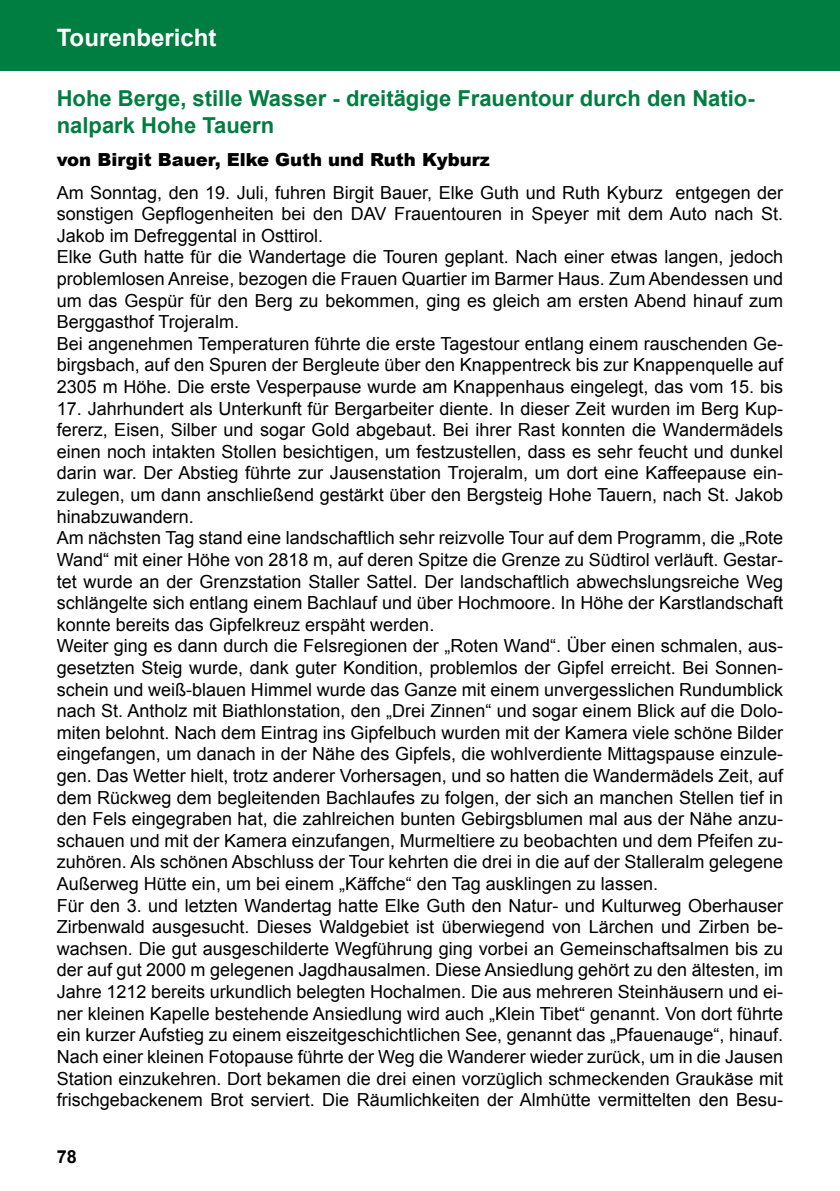
<style>
.page{position:relative;width:840px;height:1191px;background:#fff}
.page>*{position:absolute;margin:0;border:0;box-sizing:border-box;transform-origin:0 0}
.t1{font:700 24px "Arial";color:#fff}
.t2{font:700 22px/26.4px "Arial";color:#007d40}
.t3{font:18px/21.6px "Arial";color:#000}
.t4{font:900 18px "Arial";color:#000}
.t5{font:700 18px "Arial";color:#000}
</style>
<div class="page">
<div style="left:0;top:0;width:839px;height:71px;background:#007d40"></div>
<hr style="left:839px;top:0;width:1px;height:71px;background:#007d40">
<h1 class="t1" style="left:57px;top:22px;width:161px">Tourenbericht</h1>
<p class="t2" style="left:57px;top:86px;width:699px">Hohe Berge, stille Wasser - dreitägige Frauentour durch den Natio&shy;nalpark Hohe Tauern</p>
<p class="t4" style="left:57px;top:146px;width:434px">von Birgit Bauer, Elke Guth und Ruth Kyburz</p>
<p class="t3" style="left:57px;top:182px;width:727px">Am Sonntag, den 19. Juli, fuhren Birgit Bauer, Elke Guth und Ruth Kyburz entgegen der sonstigen Gepflogenheiten bei den DAV Frauentouren in Speyer mit dem Auto nach St.<br>Jakob im Defreggental in Osttirol.<br>Elke Guth hatte für die Wandertage die Touren geplant. Nach einer etwas langen, jedoch problemlosen Anreise, bezogen die Frauen Quartier im Barmer Haus. Zum Abendessen und um das Gespür für den Berg zu bekommen, ging es gleich am ersten Abend hinauf zum Berggasthof Trojeralm.<br>Bei angenehmen Temperaturen führte die erste Tagestour entlang einem rauschenden Ge&shy;birgsbach, auf den Spuren der Bergleute über den Knappentreck bis zur Knappenquelle auf 2305 m Höhe. Die erste Vesperpause wurde am Knappenhaus eingelegt, das vom 15. bis</p>
<p class="t3" style="left:57px;top:398px;width:727px">17. Jahrhundert als Unterkunft für Bergarbeiter diente. In dieser Zeit wurden im Berg Kup&shy;fererz, Eisen, Silber und sogar Gold abgebaut. Bei ihrer Rast konnten die Wandermädels einen noch intakten Stollen besichtigen, um festzustellen, dass es sehr feucht und dunkel darin war. Der Abstieg führte zur Jausenstation Trojeralm, um dort eine Kaffeepause ein&shy;zulegen, um dann anschließend gestärkt über den Bergsteig Hohe Tauern, nach St. Jakob hinabzuwandern.<br>Am nächsten Tag stand eine landschaftlich sehr reizvolle Tour auf dem Programm, die „Rote Wand“ mit einer Höhe von 2818 m, auf deren Spitze die Grenze zu Südtirol verläuft. Gestar&shy;tet wurde an der Grenzstation Staller Sattel. Der landschaftlich abwechslungsreiche Weg schlängelte sich entlang einem Bachlauf und über Hochmoore. In Höhe der Karstlandschaft konnte bereits das Gipfelkreuz erspäht werden.<br>Weiter ging es dann durch die Felsregionen der „Roten Wand“. Über einen schmalen, aus&shy;gesetzten Steig wurde, dank guter Kondition, problemlos der Gipfel erreicht. Bei Sonnen&shy;schein und weiß-blauen Himmel wurde das Ganze mit einem unvergesslichen Rundumblick nach St. Antholz mit Biathlonstation, den „Drei Zinnen“ und sogar einem Blick auf die Dolo&shy;miten belohnt. Nach dem Eintrag ins Gipfelbuch wurden mit der Kamera viele schöne Bilder eingefangen, um danach in der Nähe des Gipfels, die wohlverdiente Mittagspause einzule&shy;gen. Das Wetter hielt, trotz anderer Vorhersagen, und so hatten die Wandermädels Zeit, auf dem Rückweg dem begleitenden Bachlaufes zu folgen, der sich an manchen Stellen tief in den Fels eingegraben hat, die zahlreichen bunten Gebirgsblumen mal aus der Nähe anzu&shy;schauen und mit der Kamera einzufangen, Murmeltiere zu beobachten und dem Pfeifen zu&shy;zuhören. Als schönen Abschluss der Tour kehrten die drei in die auf der Stalleralm gelegene Außerweg Hütte ein, um bei einem „Käffche“ den Tag ausklingen zu lassen.<br>Für den 3. und letzten Wandertag hatte Elke Guth den Natur- und Kulturweg Oberhauser Zirbenwald ausgesucht. Dieses Waldgebiet ist überwiegend von Lärchen und Zirben be&shy;wachsen. Die gut ausgeschilderte Wegführung ging vorbei an Gemeinschaftsalmen bis zu der auf gut 2000 m gelegenen Jagdhausalmen. Diese Ansiedlung gehört zu den ältesten, im Jahre 1212 bereits urkundlich belegten Hochalmen. Die aus mehreren Steinhäusern und ei&shy;ner kleinen Kapelle bestehende Ansiedlung wird auch „Klein Tibet“ genannt. Von dort führte ein kurzer Aufstieg zu einem eiszeitgeschichtlichen See, genannt das „Pfauenauge“, hinauf.<br>Nach einer kleinen Fotopause führte der Weg die Wanderer wieder zurück, um in die Jausen Station einzukehren. Dort bekamen die drei einen vorzüglich schmeckenden Graukäse mit frischgebackenem Brot serviert. Die Räumlichkeiten der Almhütte vermittelten den Besu-</p>
<p class="t5" style="left:57px;top:1144px;width:22px">78</p>
</div>
